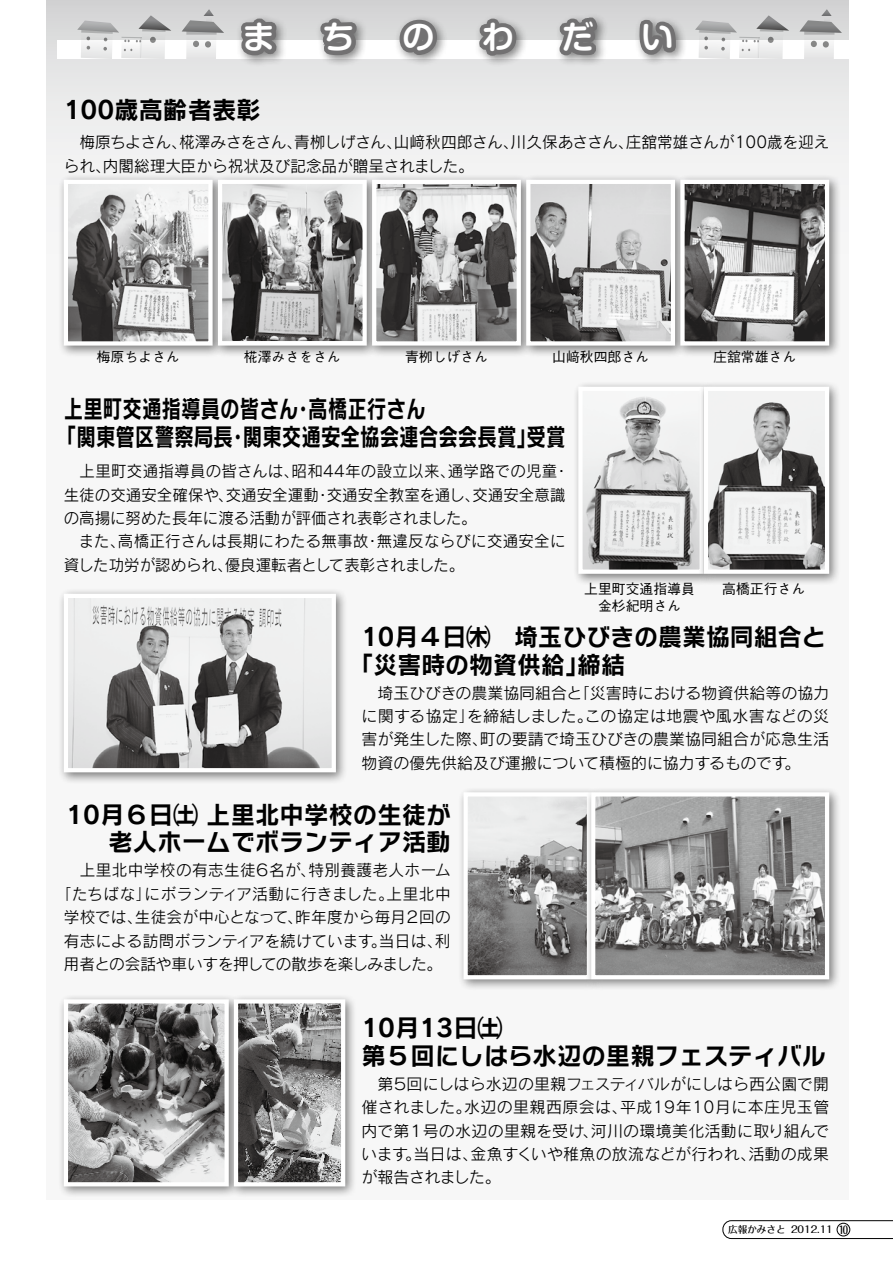
<style>
.page{position:relative;width:893px;height:1263px;background:#fff}
.page>*{position:absolute;margin:0;border:0;box-sizing:border-box;transform-origin:0 0}
.t1{font:700 31.95px "Shin M Go Pro De";color:#fff}
.t2{font:24.45px/27.6px "Rodin NTLG Pro B";color:#000}
.t3{font:24.45px/27.6px "Rodin NTLG Pro B";color:#000;scale:.8 1}
.t4{font:15.9px/23.4px "Rodin Pro M";color:#000}
.t5{font:15.9px/23.4px "Rodin Pro M";letter-spacing:.02em;color:#000}
.t6{font:15.9px/23.4px "Rodin Pro M";letter-spacing:-.04em;color:#000}
.t7{font:15.9px "Rodin Pro M";letter-spacing:.025em;color:#000}
.t8{font:15.9px "Rodin Pro M";letter-spacing:-.02em;color:#000}
.t9{font:15.9px "Rodin Pro M";letter-spacing:.035em;color:#000}
.t10{font:15.9px "Rodin Pro M";letter-spacing:.03em;color:#000}
.t11{font:15.9px/23.4px "Rodin Pro M";letter-spacing:-.03em;color:#000}
.t12{font:500 13.8px/17px "Gothic BBB Pro";color:#000;text-align:center}
.t13{font:500 10.65px "Folk Pro";color:#000}
.t14{font:500 9.6px "Folk Pro";color:#000}
</style>
<div class="page">
<div style="left:47px;top:0;width:801px;height:1199px;background:linear-gradient(to bottom,#eee,#fbfbfb)"></div>
<div style="left:57px;top:40px;width:802px;height:19px;background:#fff"></div>
<div style="left:57px;top:993px;width:183px;height:205px;background:#000;opacity:.5"></div>
<img style="left:69px;top:1004px;width:155px;height:177px">
<div style="left:64px;top:999px;width:165px;height:187px;border:4px solid #fff"></div>
<div style="left:227px;top:993px;width:130px;height:205px;background:#000;opacity:.5"></div>
<img style="left:239px;top:1004px;width:101px;height:177px">
<div style="left:234px;top:999px;width:111px;height:187px;border:4px solid #fff"></div>
<div style="left:57px;top:587px;width:290px;height:197px;background:#000;opacity:.5"></div>
<img style="left:69px;top:599px;width:262px;height:168px">
<div style="left:64px;top:594px;width:272px;height:178px;border:4px solid #fff"></div>
<div style="left:457px;top:786px;width:146px;height:205px;background:#000;opacity:.5"></div>
<img style="left:468px;top:797px;width:117px;height:177px">
<div style="left:463px;top:792px;width:128px;height:187px;border:4px solid #fff"></div>
<div style="left:585px;top:786px;width:255px;height:205px;background:#000;opacity:.5"></div>
<img style="left:596px;top:797px;width:228px;height:177px">
<div style="left:591px;top:792px;width:238px;height:187px;border:4px solid #fff"></div>
<div style="left:572px;top:380px;width:143px;height:205px;background:#000;opacity:.5"></div>
<img style="left:583px;top:392px;width:114px;height:177px">
<div style="left:578px;top:387px;width:126px;height:187px;border:4px solid #fff"></div>
<div style="left:697px;top:380px;width:144px;height:205px;background:#000;opacity:.5"></div>
<img style="left:709px;top:392px;width:115px;height:177px">
<div style="left:704px;top:387px;width:125px;height:187px;border:4px solid #fff"></div>
<div style="left:234px;top:12px;width:453px;height:55px;background:#000;opacity:.5"></div>
<svg style="left:237px;top:14px;width:44px;height:48px;background:#9e9d9e"></svg>
<svg style="left:312px;top:14px;width:49px;height:48px;background:#a8a8a8"></svg>
<svg style="left:395px;top:16px;width:49px;height:43px;background:#a2a2a3"></svg>
<svg style="left:472px;top:12px;width:49px;height:48px;background:#a8a8a8"></svg>
<svg style="left:553px;top:11px;width:49px;height:49px;background:#a1a0a1"></svg>
<svg style="left:635px;top:15px;width:45px;height:44px;background:#a09fa0"></svg>
<svg style="left:77px;top:15px;width:94px;height:44px"></svg>
<svg style="left:182px;top:9px;width:42px;height:50px"></svg>
<svg style="left:695px;top:15px;width:94px;height:44px"></svg>
<svg style="left:799px;top:9px;width:43px;height:50px"></svg>
<div style="left:57px;top:173px;width:167px;height:184px;background:#000;opacity:.5"></div>
<img style="left:69px;top:185px;width:139px;height:156px">
<div style="left:64px;top:180px;width:149px;height:166px;border:4px solid #fff"></div>
<div style="left:211px;top:173px;width:167px;height:184px;background:#000;opacity:.5"></div>
<img style="left:223px;top:185px;width:139px;height:155px">
<div style="left:218px;top:180px;width:149px;height:166px;border:4px solid #fff"></div>
<div style="left:366px;top:173px;width:166px;height:184px;background:#000;opacity:.5"></div>
<img style="left:377px;top:185px;width:139px;height:156px">
<div style="left:372px;top:180px;width:149px;height:166px;border:4px solid #fff"></div>
<div style="left:520px;top:173px;width:167px;height:184px;background:#000;opacity:.5"></div>
<img style="left:531px;top:185px;width:139px;height:156px">
<div style="left:526px;top:180px;width:149px;height:166px;border:4px solid #fff"></div>
<div style="left:674px;top:173px;width:167px;height:184px;background:#000;opacity:.5"></div>
<img style="left:685px;top:185px;width:139px;height:156px">
<div style="left:680px;top:180px;width:149px;height:166px;border:4px solid #fff"></div>
<svg style="left:722px;top:1220px;width:171px;height:19px"></svg>
<h1 class="t1" style="left:243px;top:11px;width:33px">ま</h1>
<h1 class="t1" style="left:323px;top:11px;width:33px">ち</h1>
<h1 class="t1" style="left:402px;top:11px;width:33px">の</h1>
<h1 class="t1" style="left:482px;top:11px;width:33px">わ</h1>
<h1 class="t1" style="left:562px;top:11px;width:33px">だ</h1>
<h1 class="t1" style="left:642px;top:11px;width:33px">い</h1>
<h2 class="t2" style="left:64px;top:95px;width:199px">100歳高齢者表彰</h2>
<p class="t4" style="left:626px;top:130px;width:205px">庄舘常雄さんが100歳を迎え</p>
<p class="t4" style="left:103px;top:130px;width:372px;text-indent:-39px">　梅原ちよさん、<br>内閣総理大臣から祝状及び記念品が贈呈されました。</p>
<p class="t4" style="left:179px;top:130px;width:124px">椛澤みさをさん、</p>
<p class="t4" style="left:294px;top:130px;width:109px">青桺しげさん、</p>
<p class="t4" style="left:394px;top:130px;width:126px">山㟢秋四郎さん、</p>
<p class="t4" style="left:511px;top:130px;width:124px">川久保あささん、</p>
<p class="t4" style="left:64px;top:153px;width:48px">られ、</p>
<p class="t12" style="left:97px;top:347px;width:84px">梅原ちよさん</p>
<p class="t12" style="left:244px;top:347px;width:98px">椛澤みさをさん</p>
<p class="t12" style="left:405px;top:347px;width:84px">青栁しげさん</p>
<p class="t12" style="left:552px;top:347px;width:98px">山㟢秋四郎さん</p>
<h2 class="t3" style="left:64px;top:394px;width:454px">上里町交通指導員の皆さん高橋正行さん</h2>
<h2 class="t3" style="left:57px;top:394px;width:637px;text-indent:237px">・<br>「関東管区警察局長関東交通安全協会連合会会長賞受賞</h2>
<h2 class="t3" style="left:517px;top:422px;width:26px">」</h2>
<h2 class="t3" style="left:228px;top:422px;width:26px">・</h2>
<p class="t5" style="left:64px;top:459px;width:237px">　上里町交通指導員の皆さんは、</p>
<p class="t5" style="left:292px;top:459px;width:165px">昭和44年の設立以来、</p>
<p class="t5" style="left:448px;top:459px;width:111px">通学路での児童</p>
<p class="t4" style="left:554px;top:459px;width:17px">・</p>
<p class="t4" style="left:64px;top:482px;width:257px">生徒の交通安全確保や交通安全運動</p>
<p class="t4" style="left:327px;top:482px;width:155px">交通安全教室を通し、</p>
<p class="t4" style="left:472px;top:482px;width:95px">交通安全意識</p>
<p class="t4" style="left:315px;top:482px;width:17px">・</p>
<p class="t4" style="left:218px;top:482px;width:17px">、</p>
<p class="t4" style="left:64px;top:506px;width:414px">の高揚に努めた長年に渡る活動が評価され表彰されました。</p>
<p class="t5" style="left:377px;top:529px;width:190px">無違反ならびに交通安全に</p>
<p class="t5" style="left:118px;top:529px;width:252px">高橋正行さんは長期にわたる無事故</p>
<p class="t4" style="left:64px;top:529px;width:63px">　また、</p>
<p class="t4" style="left:365px;top:529px;width:17px">・</p>
<p class="t4" style="left:64px;top:552px;width:170px">資した功労が認められ、</p>
<p class="t8" style="left:225px;top:554px;width:241px">優良運転者として表彰されました。</p>
<p class="t12" style="left:713px;top:347px;width:84px">庄舘常雄さん</p>
<p class="t12" style="left:584px;top:578px;width:112px">上里町交通指導員金杉紀明さん</p>
<p class="t12" style="left:722px;top:578px;width:84px">高橋正行さん</p>
<h2 class="t2" style="left:577px;top:622px;width:250px;text-indent:-216px">10月４日㈭　埼玉ひびきの農業協同組合と締結</h2>
<h2 class="t2" style="left:349px;top:650px;width:241px">「災害時の物資供給」</h2>
<p class="t4" style="left:361px;top:680px;width:223px">　埼玉ひびきの農業協同組合と</p>
<p class="t4" style="left:574px;top:680px;width:257px">「災害時における物資供給等の協力</p>
<p class="t9" style="left:585px;top:706px;width:246px">この協定は地震や風水害などの災</p>
<p class="t4" style="left:361px;top:704px;width:115px">に関する協定」</p>
<p class="t4" style="left:467px;top:704px;width:127px">を締結しました。</p>
<p class="t4" style="left:361px;top:727px;width:128px">害が発生した際、</p>
<p class="t4" style="left:480px;top:727px;width:351px">町の要請で埼玉ひびきの農業協同組合が応急生活</p>
<p class="t4" style="left:361px;top:750px;width:428px">物資の優先供給及び運搬について積極的に協力するものです</p>
<h2 class="t2" style="left:66px;top:800px;width:386px;text-align:right">10月６日㈯上里北中学校の生徒が老人ホームでボランティア活動</h2>
<p class="t7" style="left:308px;top:860px;width:144px">特別養護老人ホーム</p>
<p class="t4" style="left:784px;top:750px;width:17px">。</p>
<p class="t7" style="left:64px;top:860px;width:254px">　上里北中学校の有志生徒６名が、</p>
<p class="t5" style="left:144px;top:881px;width:251px">にボランティア活動に行きました。</p>
<p class="t4" style="left:135px;top:881px;width:317px;text-indent:-79px">「たちばな」<br>生徒会が中心となって昨年度から毎月２回の</p>
<p class="t4" style="left:386px;top:881px;width:66px">上里北中</p>
<p class="t5" style="left:64px;top:905px;width:388px">学校では、<br>有志による訪問ボランティアを続けています当日は利、</p>
<p class="t4" style="left:287px;top:905px;width:17px">、</p>
<p class="t6" style="left:64px;top:928px;width:380px;text-indent:307px">。<br>用者との会話や車いすを押しての散歩を楽しみました。</p>
<h2 class="t2" style="left:361px;top:1013px;width:466px">10月13日㈯<br>第５回にしはら水辺の里親フェスティバル</h2>
<p class="t4" style="left:361px;top:1071px;width:469px;text-align:right">　第５回にしはら水辺の里親フェスティバルがにしはら西公園で開平成19年10月に本庄児玉管</p>
<p class="t5" style="left:361px;top:1095px;width:469px">催されました。<br>内で第１号の水辺の里親を受け河川の環境美化活動に取り組んで</p>
<p class="t10" style="left:464px;top:1097px;width:165px">水辺の里親西原会は、</p>
<p class="t4" style="left:582px;top:1118px;width:17px">、</p>
<p class="t4" style="left:470px;top:1142px;width:287px">金魚すくいや稚魚の放流などが行われ、</p>
<p class="t4" style="left:361px;top:1142px;width:118px">います当日は、</p>
<p class="t4" style="left:748px;top:1142px;width:82px">活動の成果</p>
<p class="t11" style="left:361px;top:1142px;width:141px;text-indent:44px">。<br>が報告されました。</p>
<p class="t14" style="left:728px;top:1221px;width:59px">広報かみさと</p>
<p class="t14" style="left:791px;top:1221px;width:43px">2012.11</p>
<p class="t13" style="left:839px;top:1220px;width:11px">10</p>
</div>
